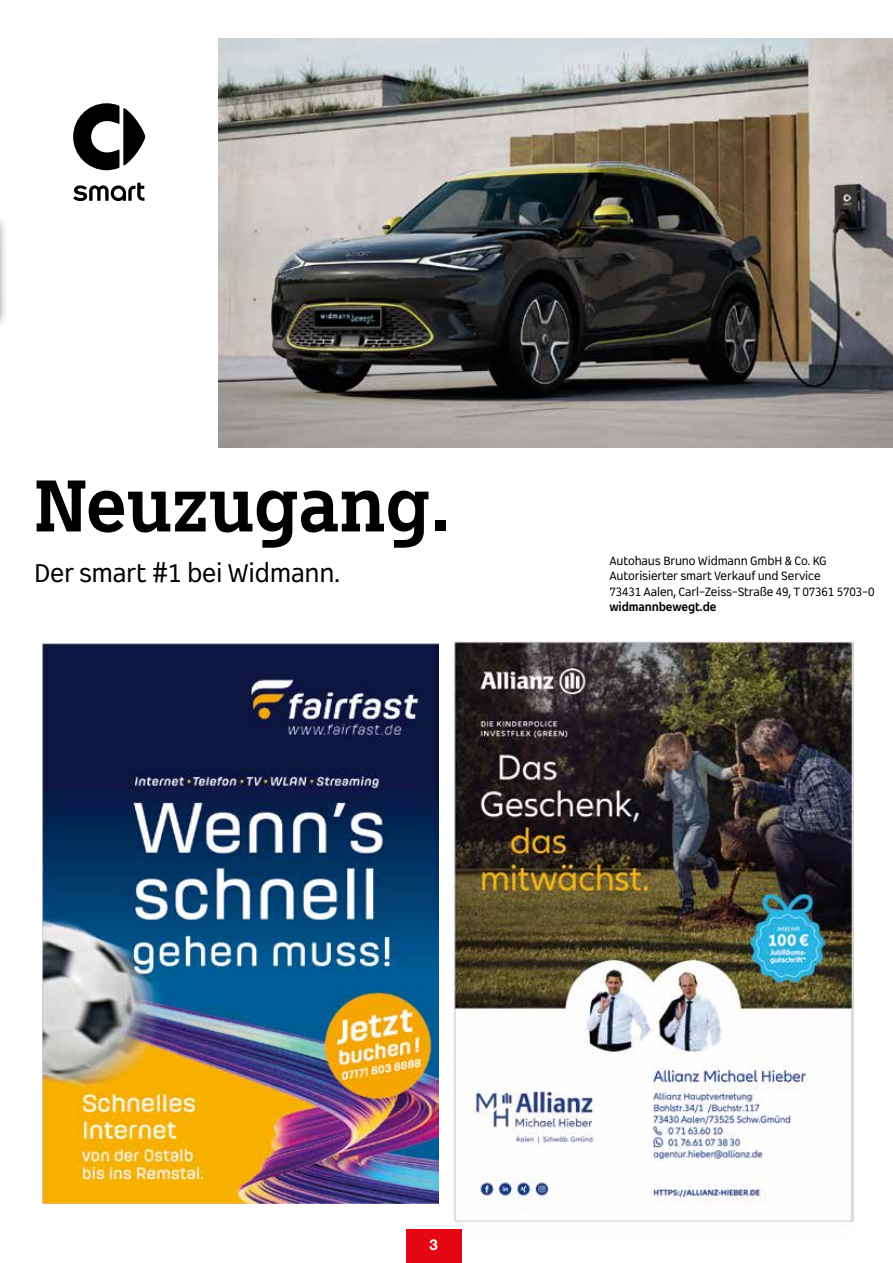
<style>
.page{position:relative;width:893px;height:1263px;background:#fff}
.page>*{position:absolute;margin:0;border:0;box-sizing:border-box;transform-origin:0 0}
.t1{font:700 75px "FO Rsmart Next";letter-spacing:-.015em;color:#000}
.t2{font:26.1px "FO Rsmart Sans";letter-spacing:-.01em;color:#000}
.t3{font:700 15px "Helvetica Neue LT Std";color:#fff}
.t4{font:12.15px/15.1px "FO Rsmart Sans";letter-spacing:-.01em;color:#000}
.t5{font:700 12.15px "FO Rsmart Sans";letter-spacing:-.015em;color:#000}
</style>
<div class="page">
<div style="left:0;top:215px;width:8px;height:155px;background:#000;opacity:.35"></div>
<img style="left:43px;top:644px;width:395px;height:559px">
<img style="left:446px;top:641px;width:407px;height:600px">
<img style="left:219px;top:39px;width:674px;height:409px">
<svg style="left:73px;top:183px;width:72px;height:18px"></svg>
<svg style="left:73px;top:103px;width:72px;height:67px"></svg>
<div style="left:406px;top:1229px;width:55px;height:34px;background:#e30613"></div>
<h1 class="t1" style="left:33px;top:456px;width:420px">Neuzugang.</h1>
<h2 class="t2" style="left:34px;top:556px;width:308px">Der smart #1 bei Widmann.</h2>
<p class="t4" style="left:609px;top:553px;width:267px">Autohaus Bruno Widmann GmbH &amp; Co. KG<br>Autorisierter smart Verkauf und Service<br>73431 Aalen, Carl-Zeiss-Straße 49, T 07361 5703-0</p>
<p class="t5" style="left:609px;top:598px;width:109px">widmannbewegt.de</p>
<p class="t3" style="left:430px;top:1235px;width:10px">3</p>
</div>
